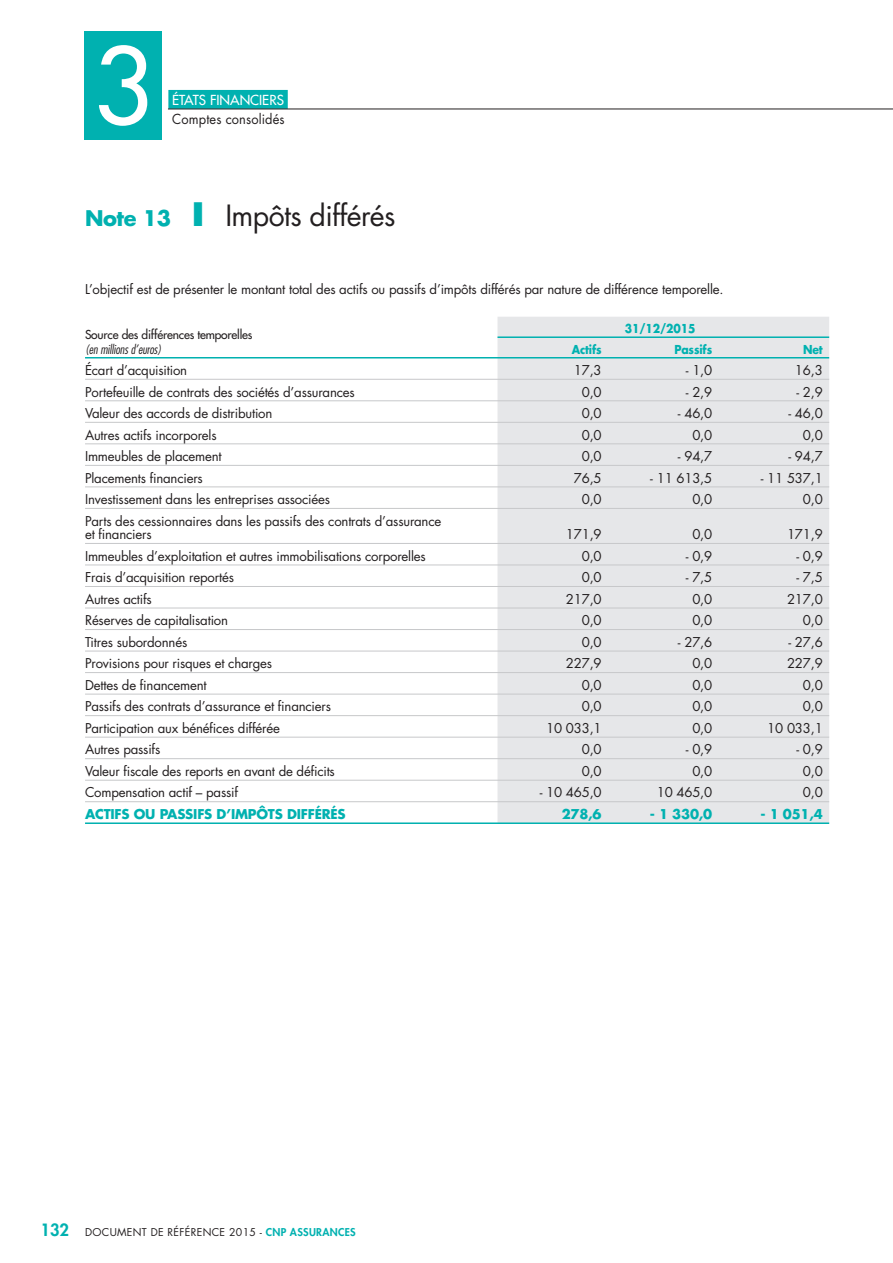
<style>
.page{position:relative;width:893px;height:1263px;background:#fff}
.page>*{position:absolute;margin:0;border:0;box-sizing:border-box;transform-origin:0 0}
.t1{font:500 102.75px "Futura Std";color:#fff}
.t2{font:28.5px "Futura Std";letter-spacing:-.02em;color:#231f20}
.t3{font:13.5px "Futura Std";letter-spacing:.01em;color:#231f20;scale:.95 1}
.t4{font:500 13.5px "Futura Std";color:#fff}
.t5{font:13.2px/13.5px "Futura Std";letter-spacing:-.015em;color:#231f20}
.t6{font:700 13.2px "Futura Std";letter-spacing:-.015em;color:#00b1b0}
.t7{font:italic 300 condensed 12.75px "Futura Std";color:#231f20}
.t8{font:500 12px "Futura Std";letter-spacing:-.015em;color:#231f20}
.t9{font:700 12px "Futura Std";letter-spacing:-.01em;color:#00b1b0;scale:.9 1}
.t10{font:10.5px "Futura Std";letter-spacing:.03em;color:#231f20}
.s1{font-weight:700;font-size:21px;color:#00b1b0}
.s2{font-weight:700;font-size:31.5px;color:#00b1b0}
.s3{font-weight:800;font-size:16.5px;color:#00b1b0}
.s4{font-weight:800;color:#00b1b0}
</style>
<div class="page">
<div style="left:168px;top:90px;width:120px;height:19px;background:#00b1b0"></div>
<div style="left:84px;top:31px;width:78px;height:108px;background:#00b1b0"></div>
<hr style="left:168px;top:109px;width:725px;height:1px;background:#231f20">
<div style="left:497px;top:317px;width:332px;height:505px;background:#e6e7e9"></div>
<hr style="left:497px;top:336px;width:332px;height:2px;background:#00b1b0">
<hr style="left:85px;top:357px;width:744px;height:1px;background:#00b1b0">
<hr style="left:85px;top:822px;width:744px;height:2px;background:#00b1b0">
<hr style="left:85px;top:379px;width:744px;height:1px;background:#c7c8ca">
<hr style="left:85px;top:400px;width:744px;height:1px;background:#c7c8ca">
<hr style="left:85px;top:422px;width:744px;height:1px;background:#c7c8ca">
<hr style="left:85px;top:443px;width:744px;height:1px;background:#c7c8ca">
<hr style="left:85px;top:465px;width:744px;height:1px;background:#c7c8ca">
<hr style="left:85px;top:486px;width:744px;height:1px;background:#c7c8ca">
<hr style="left:85px;top:508px;width:744px;height:1px;background:#c7c8ca">
<hr style="left:85px;top:543px;width:744px;height:1px;background:#c7c8ca">
<hr style="left:85px;top:565px;width:744px;height:1px;background:#c7c8ca">
<hr style="left:85px;top:586px;width:744px;height:1px;background:#c7c8ca">
<hr style="left:85px;top:608px;width:744px;height:1px;background:#c7c8ca">
<hr style="left:85px;top:629px;width:744px;height:1px;background:#c7c8ca">
<hr style="left:85px;top:651px;width:744px;height:1px;background:#c7c8ca">
<hr style="left:85px;top:672px;width:744px;height:1px;background:#c7c8ca">
<hr style="left:85px;top:694px;width:744px;height:1px;background:#c7c8ca">
<hr style="left:85px;top:715px;width:744px;height:1px;background:#c7c8ca">
<hr style="left:85px;top:737px;width:744px;height:1px;background:#c7c8ca">
<hr style="left:85px;top:758px;width:744px;height:1px;background:#c7c8ca">
<hr style="left:85px;top:780px;width:744px;height:1px;background:#c7c8ca">
<hr style="left:85px;top:801px;width:744px;height:1px;background:#c7c8ca">
<h1 class="t1" style="left:93px;top:39px;width:61px">3</h1>
<p class="t4" style="left:172px;top:94px;width:113px">ÉTATS FINANCIERS</p>
<p class="t3" style="left:172px;top:113px;width:120px">Comptes consolidés</p>
<h2 class="t2" style="left:85px;top:202px;width:312px"><span class="s1">Note 13</span> <span class="s2">I</span> Impôts différés</h2>
<p class="t5" style="left:85px;top:283px;width:640px">L’objectif est de présenter le montant total des actifs ou passifs d’impôts différés par nature de différence temporelle.</p>
<p class="t8" style="left:85px;top:328px;width:169px">Source des différences temporelles</p>
<p class="t7" style="left:85px;top:343px;width:78px">(en millions d’euros)</p>
<p class="t9" style="left:625px;top:323px;width:80px">31/12/2015</p>
<p class="t9" style="left:572px;top:343px;width:35px">Actifs</p>
<p class="t9" style="left:674px;top:343px;width:44px">Passifs</p>
<p class="t9" style="left:803px;top:343px;width:23px">Net</p>
<p class="t5" style="left:85px;top:364px;width:104px">Écart d’acquisition</p>
<p class="t5" style="left:574px;top:364px;width:29px">17,3</p>
<p class="t5" style="left:686px;top:364px;width:28px">- 1,0</p>
<p class="t5" style="left:795px;top:364px;width:29px">16,3</p>
<p class="t5" style="left:85px;top:386px;width:271px">Portefeuille de contrats des sociétés d’assurances</p>
<p class="t5" style="left:582px;top:386px;width:21px">0,0</p>
<p class="t5" style="left:686px;top:386px;width:28px">- 2,9</p>
<p class="t5" style="left:796px;top:386px;width:28px">- 2,9</p>
<p class="t5" style="left:85px;top:407px;width:189px">Valeur des accords de distribution</p>
<p class="t5" style="left:582px;top:407px;width:21px">0,0</p>
<p class="t5" style="left:678px;top:407px;width:36px">- 46,0</p>
<p class="t5" style="left:788px;top:407px;width:36px">- 46,0</p>
<p class="t5" style="left:85px;top:429px;width:133px">Autres actifs incorporels</p>
<p class="t5" style="left:582px;top:429px;width:21px">0,0</p>
<p class="t5" style="left:692px;top:429px;width:21px">0,0</p>
<p class="t5" style="left:803px;top:429px;width:21px">0,0</p>
<p class="t5" style="left:85px;top:450px;width:138px">Immeubles de placement</p>
<p class="t5" style="left:582px;top:450px;width:21px">0,0</p>
<p class="t5" style="left:678px;top:450px;width:36px">- 94,7</p>
<p class="t5" style="left:788px;top:450px;width:36px">- 94,7</p>
<p class="t5" style="left:85px;top:472px;width:119px">Placements financiers</p>
<p class="t5" style="left:574px;top:472px;width:29px">76,5</p>
<p class="t5" style="left:650px;top:472px;width:63px">- 11 613,5</p>
<p class="t5" style="left:761px;top:472px;width:63px">- 11 537,1</p>
<p class="t5" style="left:85px;top:493px;width:247px">Investissement dans les entreprises associées</p>
<p class="t5" style="left:582px;top:493px;width:21px">0,0</p>
<p class="t5" style="left:692px;top:493px;width:21px">0,0</p>
<p class="t5" style="left:803px;top:493px;width:21px">0,0</p>
<p class="t5" style="left:85px;top:515px;width:358px">Parts des cessionnaires dans les passifs des contrats d’assurance et financiers</p>
<p class="t5" style="left:566px;top:529px;width:37px">171,9</p>
<p class="t5" style="left:692px;top:529px;width:21px">0,0</p>
<p class="t5" style="left:787px;top:529px;width:37px">171,9</p>
<p class="t5" style="left:85px;top:550px;width:342px">Immeubles d’exploitation et autres immobilisations corporelles</p>
<p class="t5" style="left:582px;top:550px;width:21px">0,0</p>
<p class="t5" style="left:686px;top:550px;width:28px">- 0,9</p>
<p class="t5" style="left:796px;top:550px;width:28px">- 0,9</p>
<p class="t5" style="left:85px;top:572px;width:151px">Frais d’acquisition reportés</p>
<p class="t5" style="left:582px;top:572px;width:21px">0,0</p>
<p class="t5" style="left:686px;top:572px;width:28px">- 7,5</p>
<p class="t5" style="left:796px;top:572px;width:28px">- 7,5</p>
<p class="t5" style="left:85px;top:593px;width:68px">Autres actifs</p>
<p class="t5" style="left:566px;top:593px;width:37px">217,0</p>
<p class="t5" style="left:692px;top:593px;width:21px">0,0</p>
<p class="t5" style="left:787px;top:593px;width:37px">217,0</p>
<p class="t5" style="left:85px;top:615px;width:145px">Réserves de capitalisation</p>
<p class="t5" style="left:582px;top:615px;width:21px">0,0</p>
<p class="t5" style="left:692px;top:615px;width:21px">0,0</p>
<p class="t5" style="left:803px;top:615px;width:21px">0,0</p>
<p class="t5" style="left:85px;top:636px;width:104px">Titres subordonnés</p>
<p class="t5" style="left:582px;top:636px;width:21px">0,0</p>
<p class="t5" style="left:678px;top:636px;width:36px">- 27,6</p>
<p class="t5" style="left:788px;top:636px;width:36px">- 27,6</p>
<p class="t5" style="left:85px;top:658px;width:189px">Provisions pour risques et charges</p>
<p class="t5" style="left:566px;top:658px;width:37px">227,9</p>
<p class="t5" style="left:692px;top:658px;width:21px">0,0</p>
<p class="t5" style="left:787px;top:658px;width:37px">227,9</p>
<p class="t5" style="left:85px;top:679px;width:123px">Dettes de financement</p>
<p class="t5" style="left:582px;top:679px;width:21px">0,0</p>
<p class="t5" style="left:692px;top:679px;width:21px">0,0</p>
<p class="t5" style="left:803px;top:679px;width:21px">0,0</p>
<p class="t5" style="left:85px;top:701px;width:247px">Passifs des contrats d’assurance et financiers</p>
<p class="t5" style="left:582px;top:701px;width:21px">0,0</p>
<p class="t5" style="left:692px;top:701px;width:21px">0,0</p>
<p class="t5" style="left:803px;top:701px;width:21px">0,0</p>
<p class="t5" style="left:85px;top:722px;width:196px">Participation aux bénéfices différée</p>
<p class="t5" style="left:546px;top:722px;width:57px">10 033,1</p>
<p class="t5" style="left:692px;top:722px;width:21px">0,0</p>
<p class="t5" style="left:767px;top:722px;width:57px">10 033,1</p>
<p class="t5" style="left:85px;top:744px;width:77px">Autres passifs</p>
<p class="t5" style="left:582px;top:744px;width:21px">0,0</p>
<p class="t5" style="left:686px;top:744px;width:28px">- 0,9</p>
<p class="t5" style="left:796px;top:744px;width:28px">- 0,9</p>
<p class="t5" style="left:85px;top:765px;width:251px">Valeur fiscale des reports en avant de déficits</p>
<p class="t5" style="left:582px;top:765px;width:21px">0,0</p>
<p class="t5" style="left:692px;top:765px;width:21px">0,0</p>
<p class="t5" style="left:803px;top:765px;width:21px">0,0</p>
<p class="t5" style="left:85px;top:787px;width:154px">Compensation actif – passif</p>
<p class="t5" style="left:540px;top:787px;width:63px">- 10 465,0</p>
<p class="t5" style="left:657px;top:787px;width:57px">10 465,0</p>
<p class="t5" style="left:803px;top:787px;width:21px">0,0</p>
<p class="t6" style="left:85px;top:808px;width:262px">ACTIFS OU PASSIFS D’IMPÔTS DIFFÉRÉS</p>
<p class="t6" style="left:562px;top:808px;width:41px">278,6</p>
<p class="t6" style="left:650px;top:808px;width:64px">- 1 330,0</p>
<p class="t6" style="left:760px;top:808px;width:64px">- 1 051,4</p>
<p class="t10" style="left:40px;top:1227px;width:317px"><span class="s3">132</span> DOCUMENT DE RÉFÉRENCE 2015 - <span class="s4">CNP ASSURANCES</span></p>
</div>
